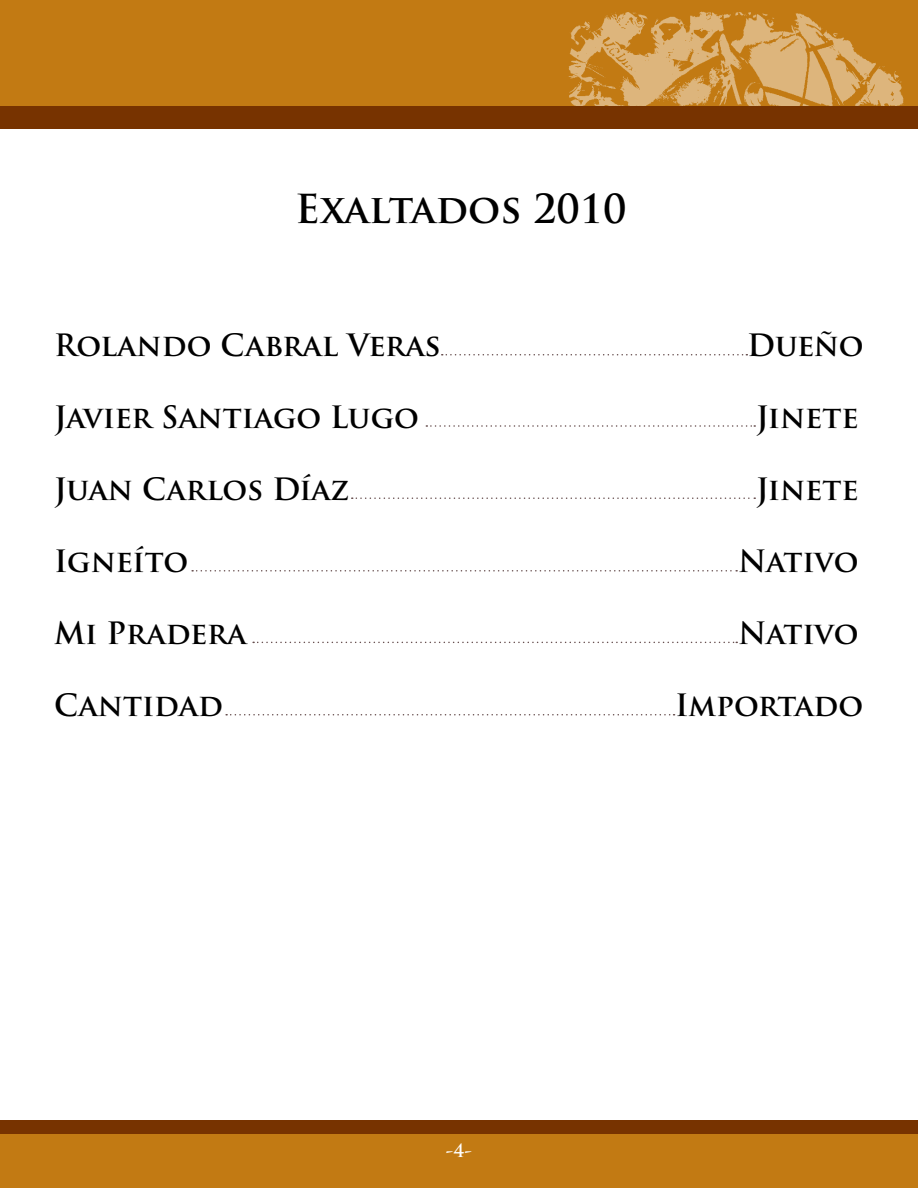
<style>
.page{position:relative;width:918px;height:1188px;background:#fff}
.page>*{position:absolute;margin:0;border:0;box-sizing:border-box;transform-origin:0 0}
.t1{font:700 39px "Trajan Pro";color:#000}
.t2{font:700 30px "Trajan Pro";color:#000}
.t3{font:700 18px "Trajan Pro";color:#fff}
</style>
<div class="page">
<div style="left:0;top:1120px;width:918px;height:68px;background:#730"></div>
<div style="left:0;top:1134px;width:918px;height:54px;background:#c27a13"></div>
<div style="left:0;top:10px;width:918px;height:119px;background:#730"></div>
<div style="left:0;top:0;width:918px;height:105px;background:#c27a13"></div>
<img style="left:556px;top:11px;width:362px;height:95px">
<svg style="left:442px;top:354px;width:305px;height:1px"></svg>
<svg style="left:426px;top:425px;width:329px;height:2px"></svg>
<svg style="left:352px;top:497px;width:403px;height:2px"></svg>
<svg style="left:253px;top:642px;width:484px;height:1px"></svg>
<svg style="left:226px;top:714px;width:449px;height:2px"></svg>
<svg style="left:192px;top:570px;width:545px;height:2px"></svg>
<h1 class="t1" style="left:295px;top:184px;width:333px">Exaltados 2010</h1>
<p class="t2" style="left:54px;top:326px;width:388px">Rolando Cabral Veras</p>
<p class="t2" style="left:747px;top:326px;width:118px">Dueño</p>
<p class="t2" style="left:54px;top:398px;width:366px">Javier Santiago Lugo</p>
<p class="t2" style="left:756px;top:398px;width:104px">Jinete</p>
<p class="t2" style="left:54px;top:470px;width:297px">Juan Carlos Díaz</p>
<p class="t2" style="left:756px;top:470px;width:104px">Jinete</p>
<p class="t2" style="left:54px;top:542px;width:136px">Igneíto</p>
<p class="t2" style="left:738px;top:542px;width:122px">Nativo</p>
<p class="t2" style="left:54px;top:614px;width:194px">Mi Pradera</p>
<p class="t2" style="left:738px;top:614px;width:122px">Nativo</p>
<p class="t2" style="left:54px;top:686px;width:171px">Cantidad</p>
<p class="t2" style="left:675px;top:686px;width:190px">Importado</p>
<p class="t3" style="left:446px;top:1139px;width:28px">-4-</p>
</div>
